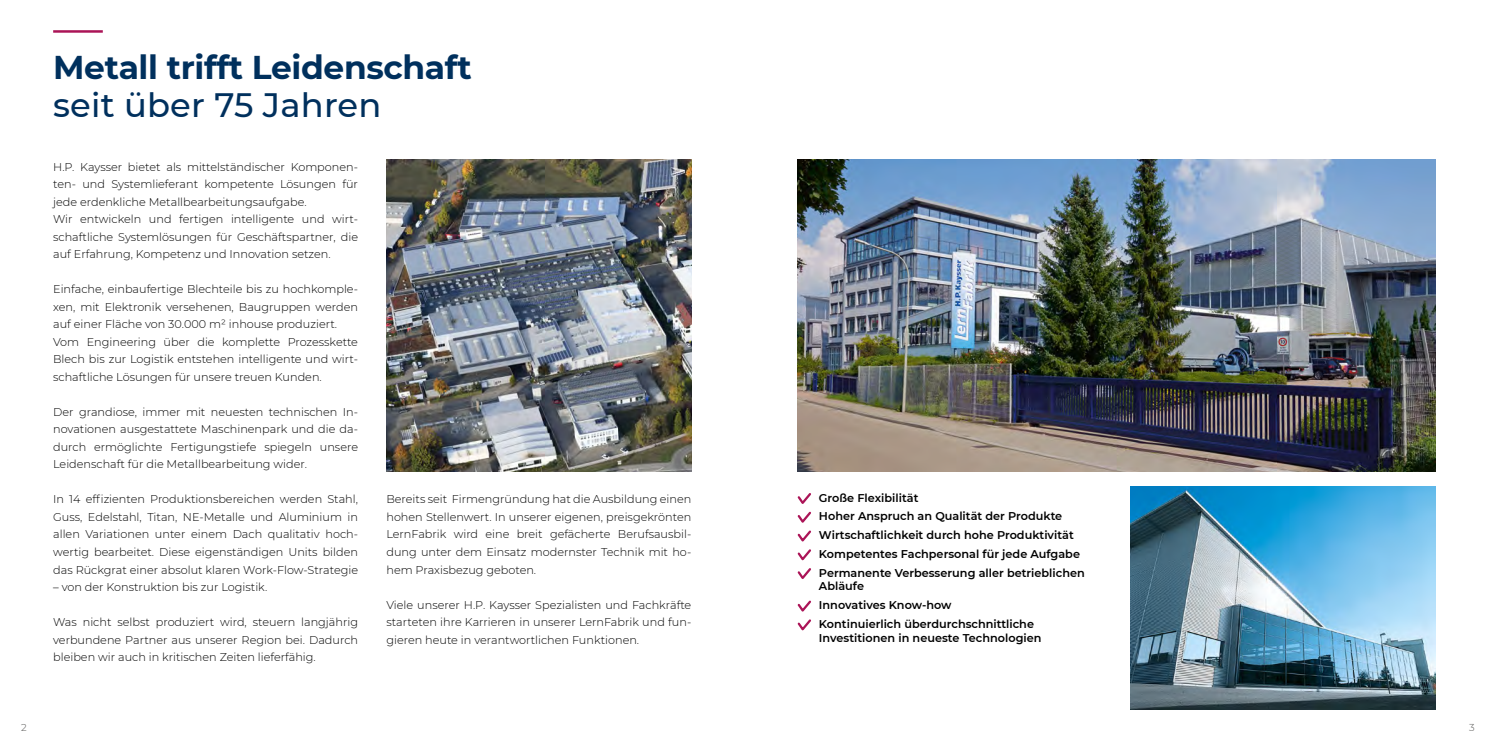
<style>
.page{position:relative;width:1489px;height:745px;background:#fff}
.page>*{position:absolute;margin:0;border:0;box-sizing:border-box;transform-origin:0 0}
.t1{font:500 33.75px "Montserrat";letter-spacing:.005em;color:#00305d}
.t2{font:700 32.88px "Montserrat";letter-spacing:-.01em;color:#00305d}
.t3{font:300 11.25px/17.5px "Montserrat";color:#000;text-align:justify}
.t4{font:600 11.25px "Montserrat";color:#000}
.t5{font:300 10px "Montserrat";color:#575756}
</style>
<div class="page">
<hr style="left:53px;top:30px;width:50px;height:3px;background:#ab1457">
<img style="left:797px;top:159px;width:638px;height:312px">
<svg style="left:797px;top:493px;width:14px;height:86px"></svg>
<svg style="left:797px;top:600px;width:14px;height:31px"></svg>
<img style="left:386px;top:159px;width:305px;height:312px">
<img style="left:1130px;top:486px;width:305px;height:223px">
<p class="t2" style="left:53px;top:44px;width:420px">Metall trifft Leidenschaft</p>
<p class="t1" style="left:53px;top:81px;width:330px">seit über 75 Jahren</p>
<p class="t3" style="left:53px;top:157px;width:306px">H.P. Kaysser bietet als mittelständischer Komponen&shy;ten- und Systemlieferant kompetente Lösungen für jede erdenkliche Metallbearbeitungsaufgabe.</p>
<p class="t3" style="left:53px;top:210px;width:306px">Wir entwickeln und fertigen intelligente und wirt&shy;schaftliche Systemlösungen für Geschäftspartner, die auf Erfahrung, Kompetenz und Innovation setzen.</p>
<p class="t3" style="left:53px;top:280px;width:306px">Einfache, einbaufertige Blechteile bis zu hochkomple&shy;xen, mit Elektronik versehenen, Baugruppen werden auf einer Fläche von 30.000 m² inhouse produziert.</p>
<p class="t3" style="left:53px;top:332px;width:306px">Vom Engineering über die komplette Prozesskette Blech bis zur Logistik entstehen intelligente und wirt&shy;schaftliche Lösungen für unsere treuen Kunden.</p>
<p class="t3" style="left:53px;top:402px;width:306px">Der grandiose, immer mit neuesten technischen In&shy;novationen ausgestattete Maschinenpark und die da&shy;durch ermöglichte Fertigungstiefe spiegeln unsere Leidenschaft für die Metallbearbeitung wider.</p>
<p class="t3" style="left:53px;top:490px;width:306px">In 14 effizienten Produktionsbereichen werden Stahl, Guss, Edelstahl, Titan, NE-Metalle und Aluminium in allen Variationen unter einem Dach qualitativ hoch&shy;wertig bearbeitet. Diese eigenständigen Units bilden das Rückgrat einer absolut klaren Work-Flow-Strategie</p>
<p class="t3" style="left:53px;top:577px;width:215px">– von der Konstruktion bis zur Logistik.</p>
<p class="t3" style="left:53px;top:612px;width:306px">Was nicht selbst produziert wird, steuern langjährig verbundene Partner aus unserer Region bei. Dadurch bleiben wir auch in kritischen Zeiten lieferfähig.</p>
<p class="t3" style="left:386px;top:490px;width:306px">Bereits seit Firmengründung hat die Ausbildung einen hohen Stellenwert. In unserer eigenen, preisgekrönten LernFabrik wird eine breit gefächerte Berufsausbil&shy;dung unter dem Einsatz modernster Technik mit ho&shy;hem Praxisbezug geboten.</p>
<p class="t3" style="left:386px;top:595px;width:306px">Viele unserer H.P. Kaysser Spezialisten und Fachkräfte starteten ihre Karrieren in unserer LernFabrik und fun&shy;gieren heute in verantwortlichen Funktionen.</p>
<p class="t4" style="left:819px;top:489px;width:101px">Große Flexibilität</p>
<p class="t4" style="left:819px;top:508px;width:245px">Hoher Anspruch an Qualität der Produkte</p>
<p class="t4" style="left:819px;top:526px;width:256px">Wirtschaftlichkeit durch hohe Produktivität</p>
<p class="t4" style="left:819px;top:545px;width:262px">Kompetentes Fachpersonal für jede Aufgabe</p>
<p class="t4" style="left:819px;top:564px;width:267px">Permanente Verbesserung aller betrieblichen</p>
<p class="t4" style="left:819px;top:578px;width:47px">Abläufe</p>
<p class="t4" style="left:819px;top:596px;width:134px">Innovatives Know-how</p>
<p class="t4" style="left:819px;top:615px;width:217px">Kontinuierlich überdurchschnittliche</p>
<p class="t4" style="left:819px;top:629px;width:224px">Investitionen in neueste Technologien</p>
<p class="t5" style="left:21px;top:720px;width:7px">2</p>
<p class="t5" style="left:1468px;top:720px;width:7px">3</p>
</div>
